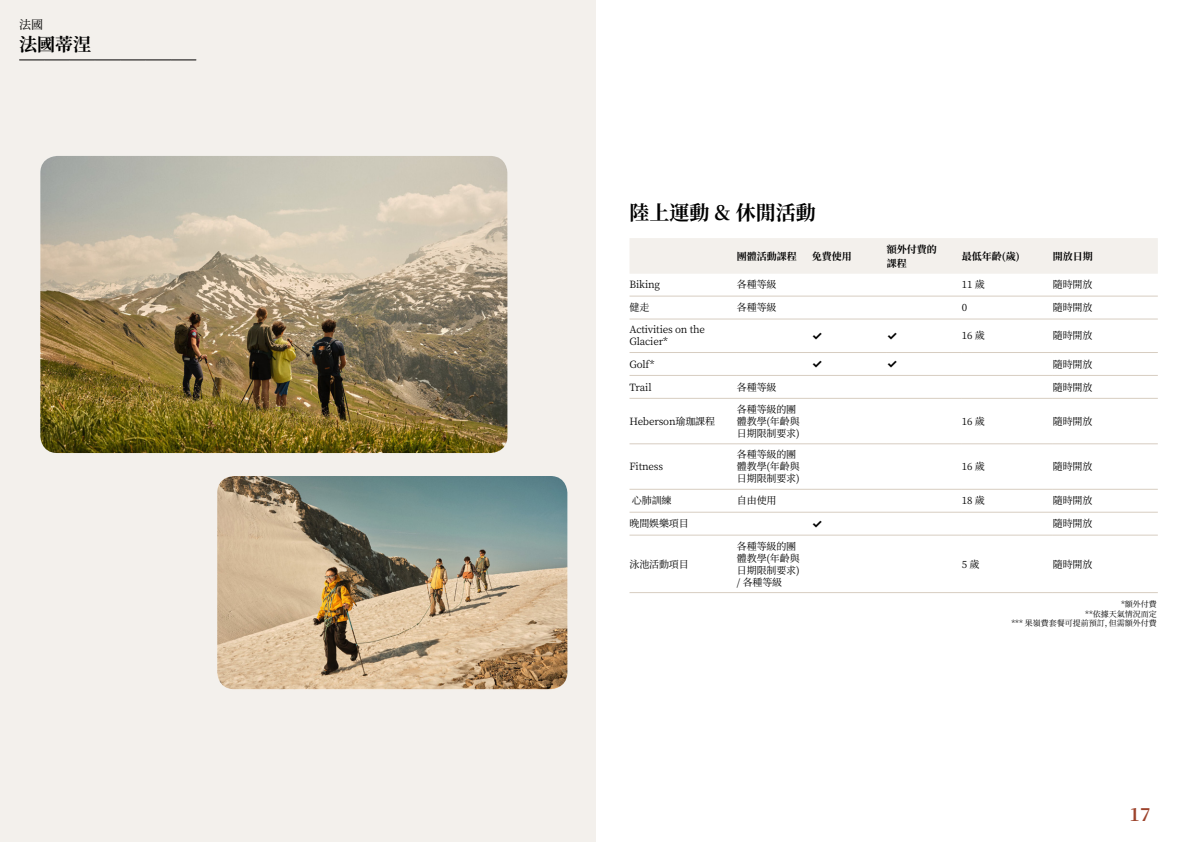
<style>
.page{position:relative;width:1191px;height:842px;background:#fff}
.page>*{position:absolute;margin:0;border:0;box-sizing:border-box;transform-origin:0 0}
.t1{font:700 20px "Noto Serif SC";color:#000}
.t2{font:700 18px "Noto Serif SC";color:#000}
.t3{font:700 18px "Noto Serif SC";color:#9d432c}
.t4{font:700 12px "Inter";color:#000}
.t5{font:12px "Noto Serif SC";color:#000}
.t6{font:10px/12px "Noto Serif SC";letter-spacing:-.015em;color:#000}
.t7{font:700 10px/14px "Noto Serif SC";color:#000}
.t8{font:8px/9.6px "Noto Serif SC";color:#000;text-align:right}
</style>
<div class="page">
<div style="left:0;top:0;width:595px;height:842px;background:#f3f0ec"></div>
<img style="left:40px;top:156px;width:467px;height:297px">
<img style="left:217px;top:476px;width:350px;height:213px">
<svg style="left:20px;top:60px;width:176px;height:1px"></svg>
<div style="left:630px;top:238px;width:527px;height:36px;background:#f3f0ec"></div>
<hr style="left:629px;top:296px;width:108px;height:1px;background:#d7cdc1">
<hr style="left:737px;top:296px;width:75px;height:1px;background:#d7cdc1">
<hr style="left:812px;top:296px;width:75px;height:1px;background:#d7cdc1">
<hr style="left:887px;top:296px;width:75px;height:1px;background:#d7cdc1">
<hr style="left:962px;top:296px;width:91px;height:1px;background:#d7cdc1">
<hr style="left:1053px;top:296px;width:104px;height:1px;background:#d7cdc1">
<hr style="left:629px;top:318px;width:108px;height:1px;background:#d7cdc1">
<hr style="left:737px;top:318px;width:75px;height:1px;background:#d7cdc1">
<hr style="left:812px;top:318px;width:75px;height:1px;background:#d7cdc1">
<hr style="left:887px;top:318px;width:75px;height:1px;background:#d7cdc1">
<hr style="left:962px;top:318px;width:91px;height:1px;background:#d7cdc1">
<hr style="left:1053px;top:318px;width:104px;height:1px;background:#d7cdc1">
<hr style="left:629px;top:352px;width:108px;height:1px;background:#d7cdc1">
<hr style="left:737px;top:352px;width:75px;height:1px;background:#d7cdc1">
<hr style="left:812px;top:352px;width:75px;height:1px;background:#d7cdc1">
<hr style="left:887px;top:352px;width:75px;height:1px;background:#d7cdc1">
<hr style="left:962px;top:352px;width:91px;height:1px;background:#d7cdc1">
<hr style="left:1053px;top:352px;width:104px;height:1px;background:#d7cdc1">
<hr style="left:629px;top:375px;width:108px;height:1px;background:#d7cdc1">
<hr style="left:737px;top:375px;width:75px;height:1px;background:#d7cdc1">
<hr style="left:812px;top:375px;width:75px;height:1px;background:#d7cdc1">
<hr style="left:887px;top:375px;width:75px;height:1px;background:#d7cdc1">
<hr style="left:962px;top:375px;width:91px;height:1px;background:#d7cdc1">
<hr style="left:1053px;top:375px;width:104px;height:1px;background:#d7cdc1">
<hr style="left:629px;top:398px;width:108px;height:1px;background:#d7cdc1">
<hr style="left:737px;top:398px;width:75px;height:1px;background:#d7cdc1">
<hr style="left:812px;top:398px;width:75px;height:1px;background:#d7cdc1">
<hr style="left:887px;top:398px;width:75px;height:1px;background:#d7cdc1">
<hr style="left:962px;top:398px;width:91px;height:1px;background:#d7cdc1">
<hr style="left:1053px;top:398px;width:104px;height:1px;background:#d7cdc1">
<hr style="left:629px;top:443px;width:108px;height:1px;background:#d7cdc1">
<hr style="left:737px;top:443px;width:75px;height:1px;background:#d7cdc1">
<hr style="left:812px;top:443px;width:75px;height:1px;background:#d7cdc1">
<hr style="left:887px;top:443px;width:75px;height:1px;background:#d7cdc1">
<hr style="left:962px;top:443px;width:91px;height:1px;background:#d7cdc1">
<hr style="left:1053px;top:443px;width:104px;height:1px;background:#d7cdc1">
<hr style="left:629px;top:489px;width:108px;height:1px;background:#d7cdc1">
<hr style="left:737px;top:489px;width:75px;height:1px;background:#d7cdc1">
<hr style="left:812px;top:489px;width:75px;height:1px;background:#d7cdc1">
<hr style="left:887px;top:489px;width:75px;height:1px;background:#d7cdc1">
<hr style="left:962px;top:489px;width:91px;height:1px;background:#d7cdc1">
<hr style="left:1053px;top:489px;width:104px;height:1px;background:#d7cdc1">
<hr style="left:629px;top:512px;width:108px;height:1px;background:#d7cdc1">
<hr style="left:737px;top:512px;width:75px;height:1px;background:#d7cdc1">
<hr style="left:812px;top:512px;width:75px;height:1px;background:#d7cdc1">
<hr style="left:887px;top:512px;width:75px;height:1px;background:#d7cdc1">
<hr style="left:962px;top:512px;width:91px;height:1px;background:#d7cdc1">
<hr style="left:1053px;top:512px;width:104px;height:1px;background:#d7cdc1">
<hr style="left:629px;top:535px;width:108px;height:1px;background:#d7cdc1">
<hr style="left:737px;top:535px;width:75px;height:1px;background:#d7cdc1">
<hr style="left:812px;top:535px;width:75px;height:1px;background:#d7cdc1">
<hr style="left:887px;top:535px;width:75px;height:1px;background:#d7cdc1">
<hr style="left:962px;top:535px;width:91px;height:1px;background:#d7cdc1">
<hr style="left:1053px;top:535px;width:104px;height:1px;background:#d7cdc1">
<hr style="left:629px;top:592px;width:108px;height:1px;background:#d7cdc1">
<hr style="left:737px;top:592px;width:75px;height:1px;background:#d7cdc1">
<hr style="left:812px;top:592px;width:75px;height:1px;background:#d7cdc1">
<hr style="left:887px;top:592px;width:75px;height:1px;background:#d7cdc1">
<hr style="left:962px;top:592px;width:91px;height:1px;background:#d7cdc1">
<hr style="left:1053px;top:592px;width:104px;height:1px;background:#d7cdc1">
<p class="t5" style="left:19px;top:17px;width:25px">法國</p>
<h2 class="t2" style="left:19px;top:34px;width:74px">法國蒂涅</h2>
<h1 class="t1" style="left:629px;top:201px;width:188px">陸上運動 &amp; 休閒活動</h1>
<p class="t7" style="left:737px;top:249px;width:61px">團體活動課程</p>
<p class="t7" style="left:812px;top:249px;width:41px">免費使用</p>
<p class="t7" style="left:887px;top:242px;width:51px">額外付費的課程</p>
<p class="t7" style="left:962px;top:249px;width:59px">最低年齡(歲)</p>
<p class="t7" style="left:1053px;top:249px;width:41px">開放日期</p>
<p class="t6" style="left:629px;top:279px;width:32px">Biking</p>
<p class="t6" style="left:737px;top:279px;width:41px">各種等級</p>
<p class="t6" style="left:962px;top:279px;width:24px">11 歲</p>
<p class="t6" style="left:1053px;top:279px;width:41px">隨時開放</p>
<p class="t6" style="left:629px;top:302px;width:21px">健走</p>
<p class="t6" style="left:737px;top:302px;width:41px">各種等級</p>
<p class="t6" style="left:962px;top:302px;width:7px">0</p>
<p class="t6" style="left:1053px;top:302px;width:41px">隨時開放</p>
<p class="t6" style="left:629px;top:324px;width:77px">Activities on the<br>Glacier*</p>
<p class="t4" style="left:812px;top:327px;width:12px">✓</p>
<p class="t4" style="left:887px;top:327px;width:12px">✓</p>
<p class="t6" style="left:962px;top:330px;width:24px">16 歲</p>
<p class="t6" style="left:1053px;top:330px;width:41px">隨時開放</p>
<p class="t6" style="left:629px;top:358px;width:27px">Golf*</p>
<p class="t4" style="left:812px;top:355px;width:12px">✓</p>
<p class="t4" style="left:887px;top:355px;width:12px">✓</p>
<p class="t6" style="left:1053px;top:358px;width:41px">隨時開放</p>
<p class="t6" style="left:629px;top:381px;width:24px">Trail</p>
<p class="t6" style="left:737px;top:381px;width:41px">各種等級</p>
<p class="t6" style="left:1053px;top:381px;width:41px">隨時開放</p>
<p class="t6" style="left:629px;top:415px;width:87px">Heberson瑜珈課程</p>
<p class="t6" style="left:737px;top:403px;width:64px">各種等級的團體教學(年齡與日期限制要求)</p>
<p class="t6" style="left:962px;top:415px;width:24px">16 歲</p>
<p class="t6" style="left:1053px;top:415px;width:41px">隨時開放</p>
<p class="t6" style="left:629px;top:461px;width:35px">Fitness</p>
<p class="t6" style="left:737px;top:449px;width:64px">各種等級的團體教學(年齡與日期限制要求)</p>
<p class="t6" style="left:962px;top:461px;width:24px">16 歲</p>
<p class="t6" style="left:1053px;top:461px;width:41px">隨時開放</p>
<p class="t6" style="left:632px;top:495px;width:41px">心肺訓練</p>
<p class="t6" style="left:737px;top:495px;width:41px">自由使用</p>
<p class="t6" style="left:962px;top:495px;width:24px">18 歲</p>
<p class="t6" style="left:1053px;top:495px;width:41px">隨時開放</p>
<p class="t6" style="left:629px;top:518px;width:61px">晚間娛樂項目</p>
<p class="t4" style="left:812px;top:515px;width:12px">✓</p>
<p class="t6" style="left:1053px;top:518px;width:41px">隨時開放</p>
<p class="t6" style="left:629px;top:558px;width:61px">泳池活動項目</p>
<p class="t6" style="left:737px;top:540px;width:64px">各種等級的團體教學(年齡與日期限制要求) / 各種等級</p>
<p class="t6" style="left:962px;top:558px;width:19px">5 歲</p>
<p class="t6" style="left:1053px;top:558px;width:41px">隨時開放</p>
<p class="t8" style="left:1011px;top:600px;width:147px">*額外付費<br>**依據天氣情況而定<br>*** 果嶺費套餐可提前預訂，但需額外付費</p>
<h2 class="t3" style="left:1129px;top:804px;width:23px">17</h2>
</div>
